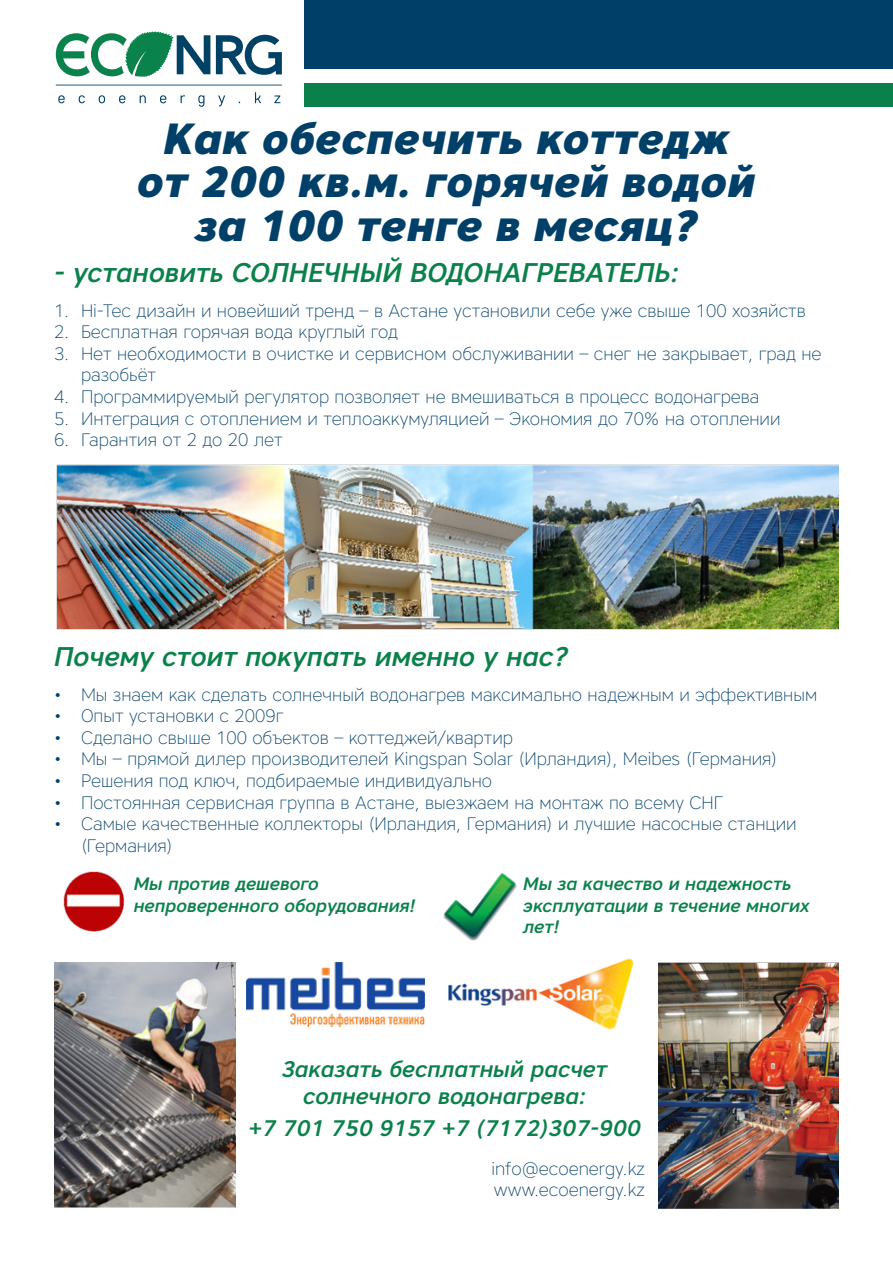
<style>
.page{position:relative;width:893px;height:1263px;background:#fff}
.page>*{position:absolute;margin:0;border:0;box-sizing:border-box;transform-origin:0 0}
.t1{font:italic 800 43.5px/43.5px "Core Sans A75";color:#004068;text-align:center}
.t2{font:italic 500 27px "Core Sans A55";color:#0a814b}
.t3{font:italic 500 22.5px/27px "Core Sans A55";color:#0a814b;text-align:center}
.t4{font:200 18px/21.6px "Core Sans A25";color:#004068}
.t5{font:italic 500 18px/21.6px "Core Sans A55";color:#0a814b}
</style>
<div class="page">
<svg style="left:56px;top:31px;width:226px;height:76px"></svg>
<div style="left:305px;top:1px;width:588px;height:68px;background:#004068"></div>
<div style="left:305px;top:84px;width:588px;height:23px;background:#0a814b"></div>
<img style="left:56px;top:465px;width:783px;height:164px">
<img style="left:246px;top:962px;width:179px;height:65px">
<img style="left:55px;top:962px;width:181px;height:246px">
<img style="left:658px;top:962px;width:181px;height:247px">
<img style="left:63px;top:871px;width:62px;height:61px">
<img style="left:443px;top:872px;width:74px;height:69px">
<img style="left:448px;top:958px;width:186px;height:72px">
<p class="t1" style="left:137px;top:116px;width:620px">Как обеспечить коттедж от 200 кв.м. горячей водой за 100 тенге в месяц?</p>
<p class="t2" style="left:54px;top:255px;width:627px">- установить СОЛНЕЧНЫЙ ВОДОНАГРЕВАТЕЛЬ:</p>
<p class="t4" style="left:54px;top:299px;width:753px">1. Hi-Tec дизайн и новейший тренд – в Астане установили себе уже свыше 100 хозяйств</p>
<p class="t4" style="left:54px;top:321px;width:345px">2. Бесплатная горячая вода круглый год</p>
<p class="t4" style="left:81px;top:342px;width:742px;text-indent:-27px">3. Нет необходимости в очистке и сервисном обслуживании – снег не закрывает, град не разобьёт</p>
<p class="t4" style="left:54px;top:386px;width:707px">4. Программируемый регулятор позволяет не вмешиваться в процесс водонагрева</p>
<p class="t4" style="left:54px;top:407px;width:728px">5. Интеграция с отоплением и теплоаккумуляцией – Экономия до 70% на отоплении</p>
<p class="t4" style="left:54px;top:429px;width:230px">6. Гарантия от 2 до 20 лет</p>
<p class="t2" style="left:54px;top:639px;width:516px">Почему стоит покупать именно у нас?</p>
<p class="t4" style="left:54px;top:683px;width:765px">• Мы знаем как сделать солнечный водонагрев максимально надежным и эффективным</p>
<p class="t4" style="left:54px;top:705px;width:231px">• Опыт установки с 2009г</p>
<p class="t4" style="left:54px;top:726px;width:460px">• Сделано свыше 100 объектов – коттеджей/квартир</p>
<p class="t4" style="left:54px;top:748px;width:725px">• Мы – прямой дилер производителей Kingspan Solar (Ирландия), Meibes (Германия)</p>
<p class="t4" style="left:54px;top:769px;width:440px">• Решения под ключ, подбираемые индивидуально</p>
<p class="t4" style="left:54px;top:791px;width:671px">• Постоянная сервисная группа в Астане, выезжаем на монтаж по всему СНГ</p>
<p class="t4" style="left:81px;top:813px;width:717px;text-indent:-27px">• Самые качественные коллекторы (Ирландия, Германия) и лучшие насосные станции (Германия)</p>
<p class="t5" style="left:134px;top:872px;width:283px">Мы против дешевого непроверенного оборудования!</p>
<p class="t5" style="left:523px;top:872px;width:288px">Мы за качество и надежность эксплуатации в течение многих лет!</p>
<p class="t3" style="left:282px;top:1055px;width:327px">Заказать бесплатный расчет солнечного водонагрева:</p>
<p class="t3" style="left:248px;top:1114px;width:394px">+7 701 750 9157 +7 (7172)307-900</p>
<p class="t4" style="left:491px;top:1157px;width:155px">info@ecoenergy.kz</p>
<p class="t4" style="left:494px;top:1179px;width:152px">www.ecoenergy.kz</p>
</div>
